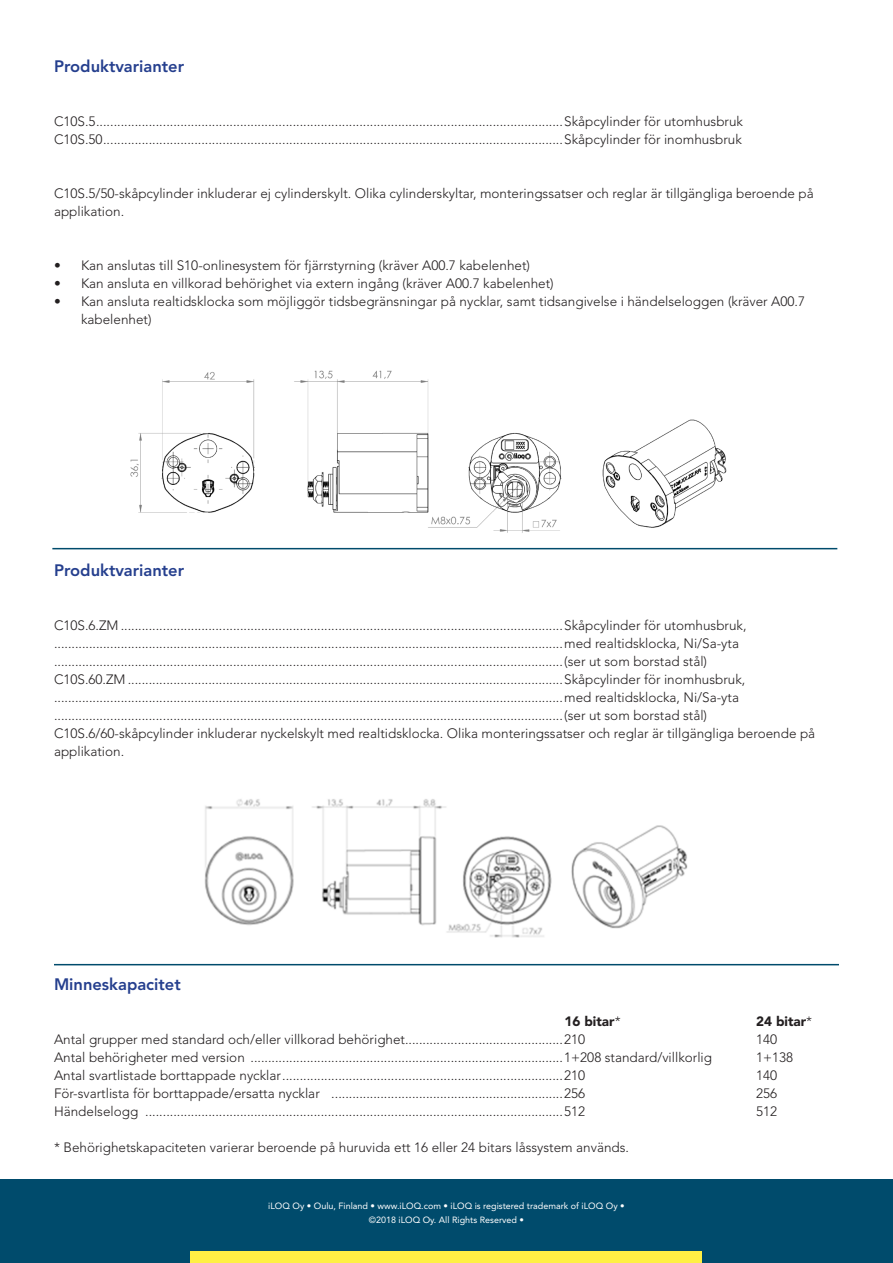
<style>
.page{position:relative;width:893px;height:1263px;background:#fff}
.page>*{position:absolute;margin:0;border:0;box-sizing:border-box;transform-origin:0 0}
.Otsikko{font:800 16.5px "Avenir LT Std";color:#253f8e}
.Taulukko{font:300 13.5px/18px "Avenir LT Std";color:#231f20}
.Bullet_listaus{font:300 13.5px/18px "Avenir LT Std";color:#231f20}
.Otsikko-2{font:900 13.5px "Avenir LT Std";color:#231f20}
.t1{font:9px/13.5px "Avenir LT Std";color:#fff;text-align:center}
.s1{font-weight:300}
</style>
<div class="page">
<div style="left:0;top:1179px;width:893px;height:84px;background:#004b6c"></div>
<div style="left:191px;top:1252px;width:511px;height:11px;background:#ffef44"></div>
<img style="left:130px;top:370px;width:597px;height:163px">
<hr style="left:52px;top:548px;width:785px;height:1px;background:#004b6c">
<img style="left:204px;top:799px;width:484px;height:139px">
<hr style="left:54px;top:964px;width:785px;height:1px;background:#004b6c">
<p class="Otsikko" style="left:54px;top:57px;width:132px">Produktvarianter</p>
<p class="Taulukko" style="left:54px;top:112px;width:691px">C10S.5.....................................................................................................................................Skåpcylinder för utomhusbruk</p>
<p class="Taulukko" style="left:54px;top:130px;width:689px">C10S.50...................................................................................................................................Skåpcylinder för inomhusbruk</p>
<p class="Bullet_listaus" style="left:54px;top:184px;width:761px">C10S.5/50-skåpcylinder inkluderar ej cylinderskylt. Olika cylinderskyltar, monteringssatser och reglar är tillgängliga beroende på applikation.</p>
<p class="Taulukko" style="left:54px;top:256px;width:477px">• Kan anslutas till S10-onlinesystem för fjärrstyrning (kräver A00.7 kabelenhet)</p>
<p class="Taulukko" style="left:54px;top:274px;width:501px">• Kan ansluta en villkorad behörighet via extern ingång (kräver A00.7 kabelenhet)</p>
<p class="Taulukko" style="left:81px;top:292px;width:726px;text-indent:-27px">• Kan ansluta realtidsklocka som möjliggör tidsbegränsningar på nycklar, samt tidsangivelse i händelseloggen (kräver A00.7 kabelenhet)</p>
<p class="Otsikko" style="left:54px;top:561px;width:132px">Produktvarianter</p>
<p class="Taulukko" style="left:54px;top:616px;width:694px">C10S.6.ZM ..............................................................................................................................Skåpcylinder för utomhusbruk, .................................................................................................................................................med realtidsklocka, Ni/Sa-yta</p>
<p class="Taulukko" style="left:54px;top:652px;width:655px">.................................................................................................................................................(ser ut som borstad stål)</p>
<p class="Taulukko" style="left:54px;top:670px;width:693px">C10S.60.ZM ............................................................................................................................Skåpcylinder för inomhusbruk, .................................................................................................................................................med realtidsklocka, Ni/Sa-yta .................................................................................................................................................(ser ut som borstad stål)</p>
<p class="Taulukko" style="left:54px;top:724px;width:763px">C10S.6/60-skåpcylinder inkluderar nyckelskylt med realtidsklocka. Olika monteringssatser och reglar är tillgängliga beroende på applikation.</p>
<p class="Otsikko" style="left:54px;top:975px;width:128px">Minneskapacitet</p>
<p class="Otsikko-2" style="left:564px;top:1013px;width:58px">16 bitar<span class="s1">*</span></p>
<p class="Otsikko-2" style="left:756px;top:1013px;width:58px">24 bitar<span class="s1">*</span></p>
<p class="Taulukko" style="left:54px;top:1030px;width:533px">Antal grupper med standard och/eller villkorad behörighet.............................................210</p>
<p class="Taulukko" style="left:756px;top:1030px;width:23px">140</p>
<p class="Taulukko" style="left:54px;top:1048px;width:660px">Antal behörigheter med version .........................................................................................1+208 standard/villkorlig</p>
<p class="Taulukko" style="left:756px;top:1048px;width:39px">1+138</p>
<p class="Taulukko" style="left:54px;top:1066px;width:533px">Antal svartlistade borttappade nycklar................................................................................210</p>
<p class="Taulukko" style="left:756px;top:1066px;width:23px">140</p>
<p class="Taulukko" style="left:54px;top:1084px;width:533px">För-svartlista för borttappade/ersatta nycklar ..................................................................256</p>
<p class="Taulukko" style="left:756px;top:1084px;width:23px">256</p>
<p class="Taulukko" style="left:54px;top:1102px;width:533px">Händelselogg .......................................................................................................................512</p>
<p class="Taulukko" style="left:756px;top:1102px;width:23px">512</p>
<p class="Taulukko" style="left:54px;top:1138px;width:577px">* Behörighetskapaciteten varierar beroende på huruvida ett 16 eller 24 bitars låssystem används.</p>
<p class="t1" style="left:268px;top:1199px;width:358px">iLOQ Oy • Oulu, Finland • www.iLOQ.com • iLOQ is registered trademark of iLOQ Oy • ©2018 iLOQ Oy. All Rights Reserved •</p>
</div>
